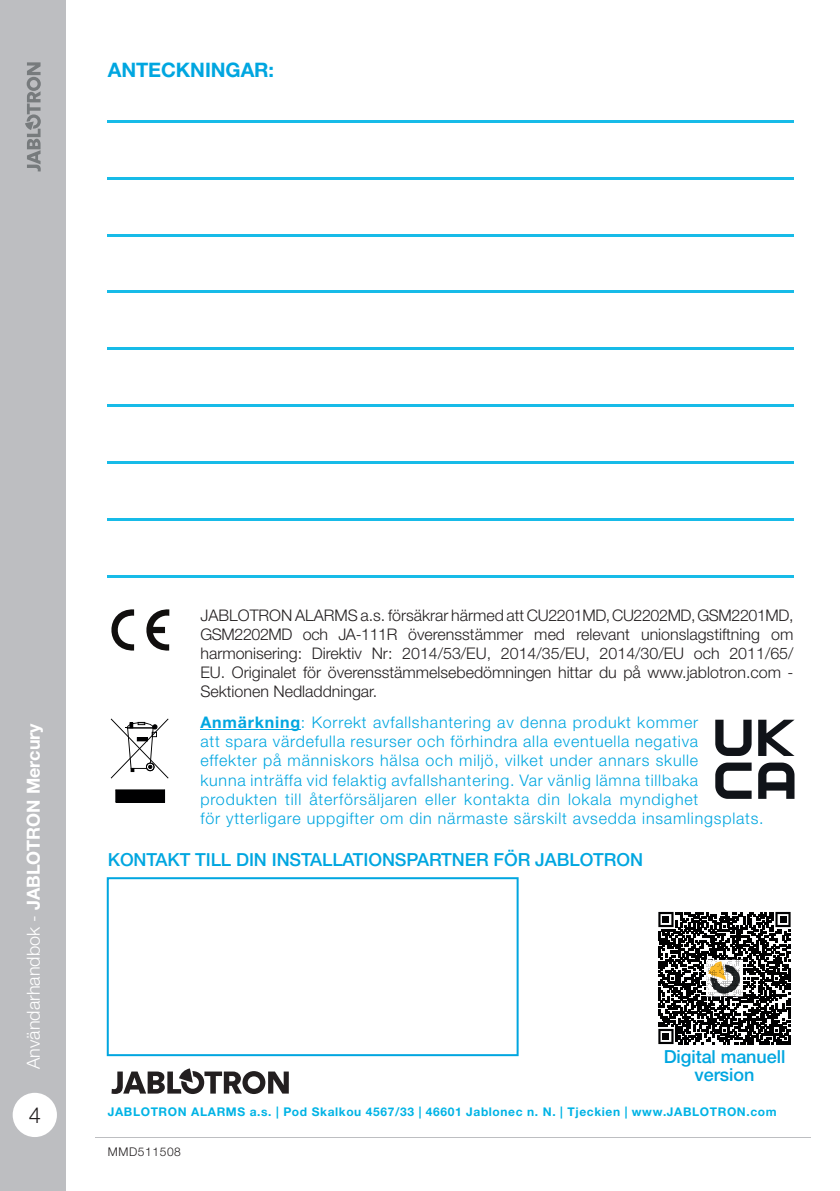
<style>
.page{position:relative;width:840px;height:1191px;background:#fff}
.page>*{position:absolute;margin:0;border:0;box-sizing:border-box;transform-origin:0 0}
.t1{font:300 22px "Helvetica Neue LT Pro";color:#231f20}
.t2{font:700 20px "Helvetica Neue LT Pro";letter-spacing:-.005em;color:#00a6e0}
.t3{font:500 18px/18px "Helvetica Neue LT Pro";letter-spacing:-.005em;color:#00a6e0;text-align:center}
.t4{font:300 18px "Helvetica Neue LT Pro";color:#fff}
.t5{font:300 16px/19.2px "Helvetica Neue LT Pro";letter-spacing:.05em;color:#00a6e0}
.t6{font:300 16px/19.2px "Helvetica Neue LT Pro";color:#231f20;text-align:justify}
.t7{font:700 12px "Helvetica Neue LT Pro";letter-spacing:.05em;color:#00b3e5}
.t8{font:300 12px "Helvetica Neue LT Pro";letter-spacing:.05em;color:#231f20}
.s1{font-weight:700}
</style>
<div class="page">
<div style="left:0;top:0;width:65px;height:1191px;background:#bdbec1"></div>
<svg style="left:25px;top:62px;width:16px;height:109px"></svg>
<div style="left:13px;top:1092px;width:44px;height:45px;background:#fff;border-radius:50%"></div>
<svg style="left:107px;top:877px;width:411px;height:179px"></svg>
<svg style="left:111px;top:609px;width:59px;height:42px"></svg>
<div style="left:116px;top:790px;width:48px;height:12px;background:#000001"></div>
<hr style="left:116px;top:789px;width:48px;height:1px;background:#000001">
<svg style="left:164px;top:789px;width:1px;height:14px"></svg>
<svg style="left:115px;top:789px;width:1px;height:14px"></svg>
<svg style="left:111px;top:718px;width:57px;height:60px"></svg>
<hr style="left:200px;top:729px;width:101px;height:1px;background:#00a6e0">
<svg style="left:111px;top:1068px;width:177px;height:26px"></svg>
<svg style="left:658px;top:912px;width:132px;height:132px"></svg>
<svg style="left:715px;top:719px;width:36px;height:37px"></svg>
<svg style="left:758px;top:719px;width:36px;height:37px"></svg>
<svg style="left:715px;top:762px;width:36px;height:37px"></svg>
<svg style="left:758px;top:762px;width:36px;height:37px"></svg>
<hr style="left:107px;top:120px;width:686px;height:2px;background:#17bbe8">
<hr style="left:107px;top:177px;width:686px;height:2px;background:#17bbe8">
<hr style="left:107px;top:234px;width:686px;height:2px;background:#17bbe8">
<hr style="left:107px;top:291px;width:686px;height:2px;background:#17bbe8">
<hr style="left:107px;top:348px;width:686px;height:2px;background:#17bbe8">
<hr style="left:107px;top:404px;width:686px;height:2px;background:#17bbe8">
<hr style="left:107px;top:461px;width:686px;height:2px;background:#17bbe8">
<hr style="left:107px;top:518px;width:686px;height:2px;background:#17bbe8">
<hr style="left:107px;top:575px;width:686px;height:2px;background:#17bbe8">
<p class="t2" style="left:108px;top:63px;width:168px">ANTECKNINGAR:</p>
<p class="t4" style="left:27px;top:1069px;width:347px;rotate:-90deg">Användarhandbok - <span class="s1">JABLOTRON Mercury</span></p>
<h1 class="t1" style="left:29px;top:1107px;width:14px">4</h1>
<p class="t6" style="left:200px;top:607px;width:594px">JABLOTRON ALARMS a.s. försäkrar härmed att CU2201MD, CU2202MD, GSM2201MD, GSM2202MD och JA-111R överensstämmer med relevant unionslagstiftning om harmonisering: Direktiv Nr: 2014/53/EU, 2014/35/EU, 2014/30/EU och 2011/65/ EU. Originalet för överensstämmelsebedömningen hittar du på www.jablotron.com - Sektionen Nedladdningar.</p>
<p class="t5" style="left:200px;top:714px;width:564px"><span class="s1">Anmärkning</span>: Korrekt avfallshantering av denna produkt kommer<br>att spara värdefulla resurser och förhindra alla eventuella negativa<br>effekter på människors hälsa och miljö, vilket under annars skulle<br>kunna inträffa vid felaktig avfallshantering. Var vänlig lämna tillbaka produkten till återförsäljaren eller kontakta din lokala myndighet<br>för ytterligare uppgifter om din närmaste särskilt avsedda insamlingsplats.</p>
<p class="t3" style="left:108px;top:852px;width:536px">KONTAKT TILL DIN INSTALLATIONSPARTNER FÖR JABLOTRON</p>
<p class="t3" style="left:663px;top:1050px;width:123px">Digital manuell version</p>
<p class="t7" style="left:108px;top:1107px;width:670px">JABLOTRON ALARMS a.s. | Pod Skalkou 4567/33 | 46601 Jablonec n. N. | Tjeckien | www.JABLOTRON.com</p>
<p class="t8" style="left:108px;top:1147px;width:75px">MMD511508</p>
</div>
